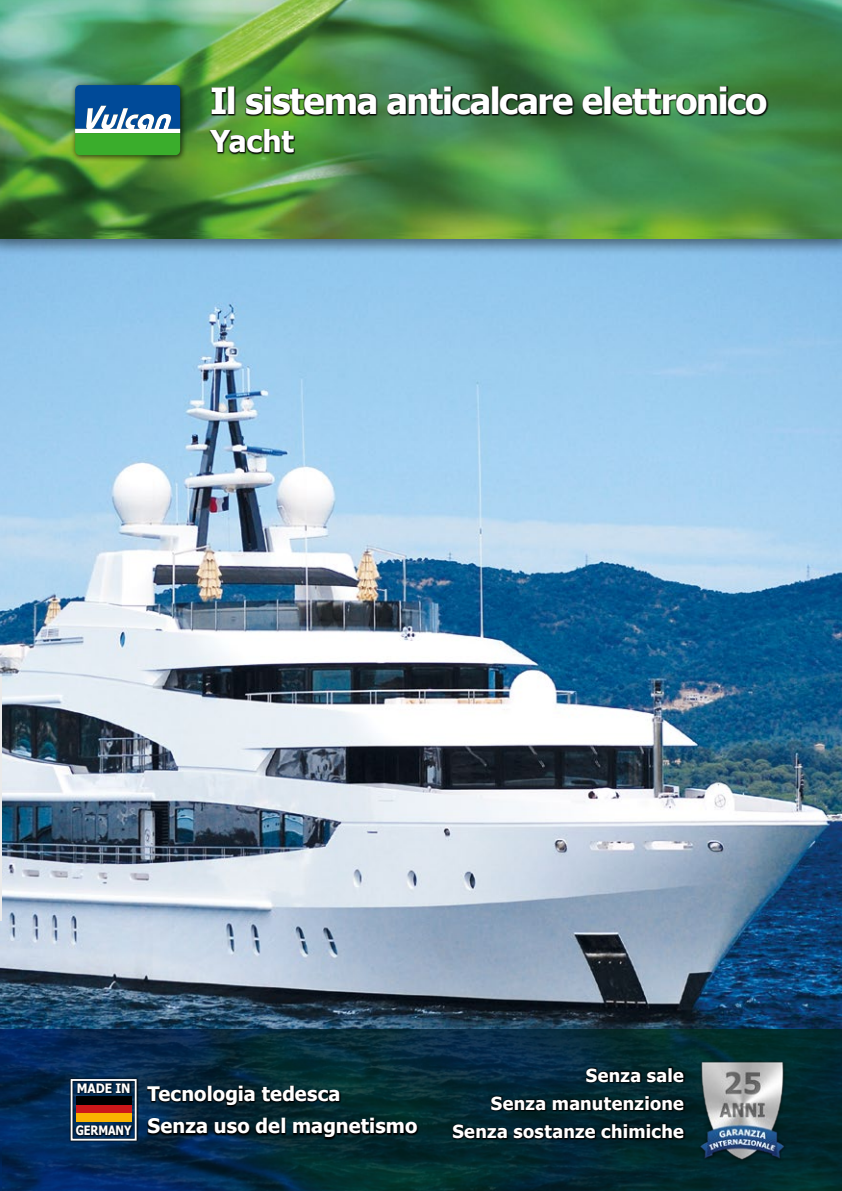
<style>
.page{position:relative;width:842px;height:1191px;background:#fff}
.page>*{position:absolute;margin:0;border:0;box-sizing:border-box;transform-origin:0 0}
.t1{font:700 36px "Tahoma";letter-spacing:-.035em;color:#fff}
.t2{font:700 30px "Tahoma";letter-spacing:-.01em;color:#fff}
.t3{font:700 20px/32px "Tahoma";letter-spacing:.005em;color:#fff}
.t4{font:700 18px/28px "Tahoma";letter-spacing:.015em;color:#fff;text-align:right}
.t5{font:700 13px "Tahoma";letter-spacing:-.01em;color:#fff;scale:.85 1}
.t6{font:700 13px "Tahoma";letter-spacing:-.01em;color:#fff;scale:.93 1}
</style>
<div class="page">
<img style="left:0;top:256px;width:842px;height:773px">
<hr style="left:0;top:677px;width:1px;height:243px;background:#eaeaea">
<div style="left:0;top:0;width:842px;height:256px;background:#000;opacity:.5"></div>
<img style="left:0;top:0;width:842px;height:238px">
<svg style="left:209px;top:86px;width:559px;height:68px;background:#326534"></svg>
<div style="left:70px;top:80px;width:117px;height:82px;background:#000;opacity:.75"></div>
<svg style="left:75px;top:85px;width:105px;height:70px;background:#3e8786"></svg>
<svg style="left:0;top:1029px;width:842px;height:162px;background:#042a3e"></svg>
<div style="left:70px;top:1077px;width:69px;height:65px;background:#000;opacity:.75"></div>
<svg style="left:70px;top:1078px;width:68px;height:63px;background:#2c4056"></svg>
<div style="left:76px;top:1104px;width:55px;height:9px;background:#cd1719"></div>
<div style="left:76px;top:1096px;width:55px;height:8px;background:#000"></div>
<div style="left:76px;top:1113px;width:55px;height:9px;background:#fab200"></div>
<img style="left:683px;top:1054px;width:115px;height:116px">
<svg style="left:451px;top:1066px;width:235px;height:73px;background:#021b24"></svg>
<svg style="left:147px;top:1085px;width:272px;height:54px;background:#031b23"></svg>
<h1 class="t1" style="left:210px;top:76px;width:559px">Il sistema anticalcare elettronico</h1>
<h2 class="t2" style="left:210px;top:120px;width:85px">Yacht</h2>
<p class="t6" style="left:77px;top:1079px;width:59px">MADE IN</p>
<p class="t5" style="left:76px;top:1121px;width:67px">GERMANY</p>
<p class="t3" style="left:148px;top:1079px;width:271px">Tecnologia tedesca<br>Senza uso del magnetismo</p>
<p class="t4" style="left:452px;top:1062px;width:233px">Senza sale<br>Senza manutenzione<br>Senza sostanze chimiche</p>
</div>
